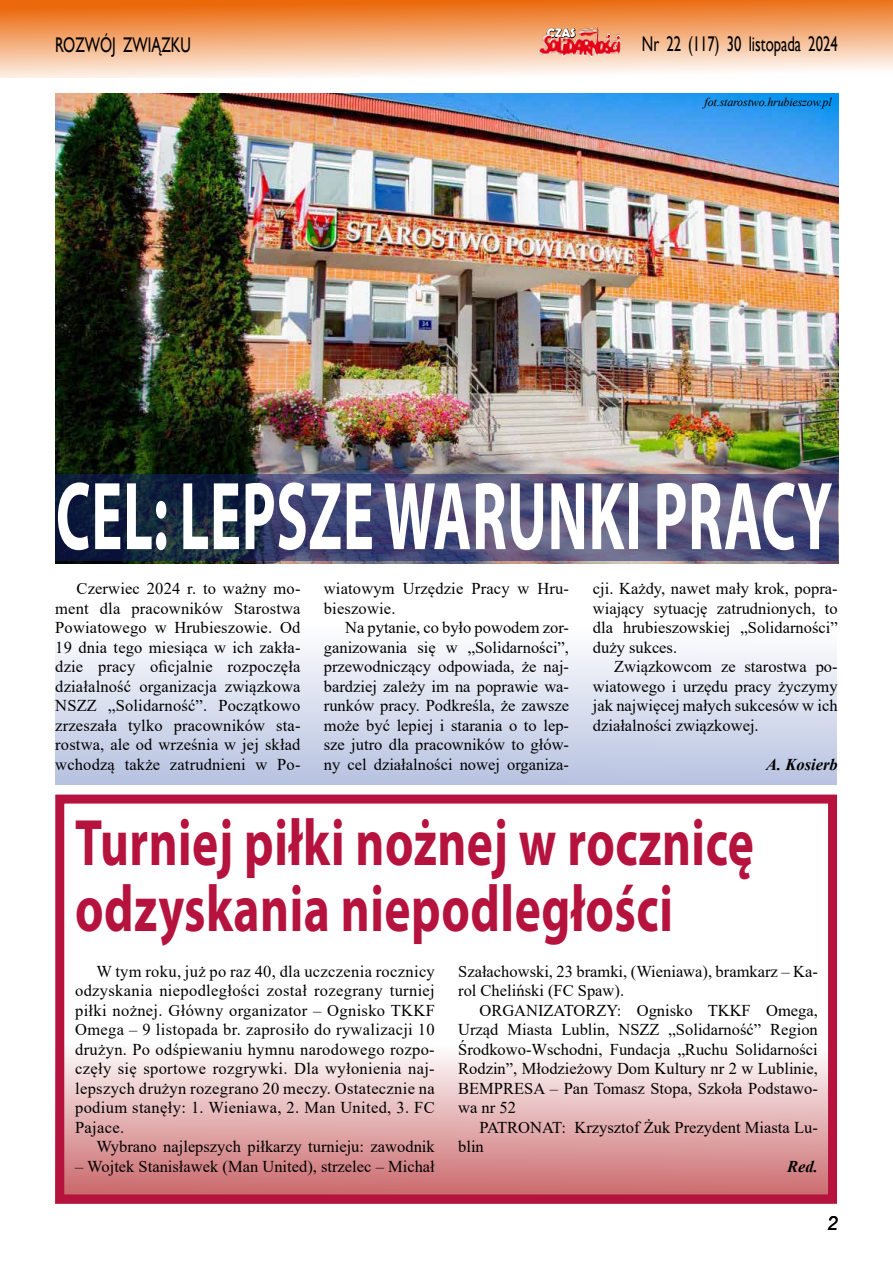
<style>
.page{position:relative;width:893px;height:1263px;background:#fff}
.page>*{position:absolute;margin:0;border:0;box-sizing:border-box;transform-origin:0 0}
.t1{font:700 97.5px "Myriad Pro";letter-spacing:.01em;color:#fff;scale:.6 1}
.t2{font:700 66px/66px "Myriad Pro";letter-spacing:.01em;color:#b5123e;scale:.75 1}
.t3{font:21.15px "Gill Sans";color:#000;scale:.69 1}
.t4{font:italic 19.5px "Arial";color:#000}
.t5{font:16.5px/19.5px "Times New Roman";color:#000;text-align:justify}
.t6{font:italic 700 16.5px "Times New Roman";color:#000}
.t7{font:700 12.6px "Berlin Sans FB Demi";color:#fff}
.t8{font:italic 12px "Times New Roman";letter-spacing:-.015em;color:#000}
</style>
<div class="page">
<svg style="left:0;top:0;width:893px;height:78px"></svg>
<div style="left:55px;top:626px;width:782px;height:159px;background:linear-gradient(to bottom,#fefefe,#b7c2e0)"></div>
<svg style="left:547px;top:26px;width:28px;height:2px"></svg>
<img style="left:537px;top:29px;width:85px;height:27px">
<img style="left:578px;top:27px;width:22px;height:1px">
<img style="left:539px;top:28px;width:81px;height:27px">
<div style="left:55px;top:1045px;width:782px;height:158px;background:linear-gradient(to bottom,#fefdfd,#c86366)"></div>
<img style="left:55px;top:94px;width:783px;height:469px">
<svg style="left:55px;top:474px;width:783px;height:87px"></svg>
<div style="left:55px;top:794px;width:782px;height:409px;border:9px solid #b5123e"></div>
<p class="t7" style="left:547px;top:26px;width:30px">CZAS</p>
<p class="t3" style="left:55px;top:33px;width:198px">ROZWÓJ ZWIĄZKU</p>
<p class="t3" style="left:642px;top:32px;width:285px">NR 22 (117) 30 LISTOPADA 2024</p>
<p class="t8" style="left:705px;top:93px;width:129px">fot.starostwo.hrubieszow.pl</p>
<h1 class="t1" style="left:56px;top:453px;width:1296px">cel: lepsze warunki pracy</h1>
<p class="t5" style="left:55px;top:578px;width:247px;text-indent:21px">Czerwiec 2024 r. to ważny mo&shy;ment dla pracowników Starostwa Powiatowego w Hrubieszowie. Od 19 dnia tego miesiąca w ich zakła&shy;dzie pracy oficjalnie rozpoczęła działalność organizacja związkowa NSZZ „Solidarność”. Początkowo zrzeszała tylko pracowników sta&shy;rostwa, ale od września w jej skład wchodzą także zatrudnieni w Po-</p>
<p class="t5" style="left:593px;top:578px;width:246px">cji. Każdy, nawet mały krok, popra&shy;wiający sytuację zatrudnionych, to dla hrubieszowskiej „Solidarności” duży sukces.</p>
<p class="t5" style="left:324px;top:578px;width:247px">wiatowym Urzędzie Pracy w Hru&shy;bieszowie.</p>
<p class="t5" style="left:324px;top:617px;width:247px;text-indent:21px">Na pytanie, co było powodem zor&shy;ganizowania się w „Solidarności”, przewodniczący odpowiada, że naj&shy;bardziej zależy im na poprawie wa&shy;runków pracy. Podkreśla, że zawsze może być lepiej i starania o to lep&shy;sze jutro dla pracowników to głów&shy;ny cel działalności nowej organiza-</p>
<p class="t5" style="left:593px;top:656px;width:246px;text-indent:21px">Związkowcom ze starostwa po&shy;wiatowego i urzędu pracy życzymy jak najwięcej małych sukcesów w ich działalności związkowej.</p>
<p class="t6" style="left:766px;top:753px;width:73px">A. Kosierb</p>
<h2 class="t2" style="left:75px;top:807px;width:907px">Turniej piłki nożnej w rocznicę odzyskania niepodległości</h2>
<p class="t5" style="left:75px;top:961px;width:361px;text-indent:21px">W tym roku, już po raz 40, dla uczczenia rocznicy odzyskania niepodległości został rozegrany turniej piłki nożnej. Główny organizator – Ognisko TKKF Omega – 9 listopada br. zaprosiło do rywalizacji 10 drużyn. Po odśpiewaniu hymnu narodowego rozpo&shy;częły się sportowe rozgrywki. Dla wyłonienia naj&shy;lepszych drużyn rozegrano 20 meczy. Ostatecznie na podium stanęły: 1. Wieniawa, 2. Man United, 3. FC Pajace.</p>
<p class="t5" style="left:96px;top:1136px;width:340px">Wybrano najlepszych piłkarzy turnieju: zawodnik</p>
<p class="t5" style="left:75px;top:1156px;width:361px">– Wojtek Stanisławek (Man United), strzelec – Michał</p>
<p class="t5" style="left:458px;top:961px;width:361px">Szałachowski, 23 bramki, (Wieniawa), bramkarz – Ka&shy;rol Cheliński (FC Spaw).</p>
<p class="t5" style="left:458px;top:1000px;width:361px;text-indent:21px">ORGANIZATORZY: Ognisko TKKF Omega, Urząd Miasta Lublin, NSZZ „Solidarność” Region Środkowo-Wschodni, Fundacja „Ruchu Solidarności Rodzin”, Młodzieżowy Dom Kultury nr 2 w Lublinie, BEMPRESA – Pan Tomasz Stopa, Szkoła Podstawo&shy;wa nr 52</p>
<p class="t5" style="left:458px;top:1117px;width:361px;text-indent:21px">PATRONAT: Krzysztof Żuk Prezydent Miasta Lu&shy;blin</p>
<p class="t6" style="left:787px;top:1155px;width:32px">Red.</p>
<p class="t4" style="left:827px;top:1211px;width:12px">2</p>
</div>
